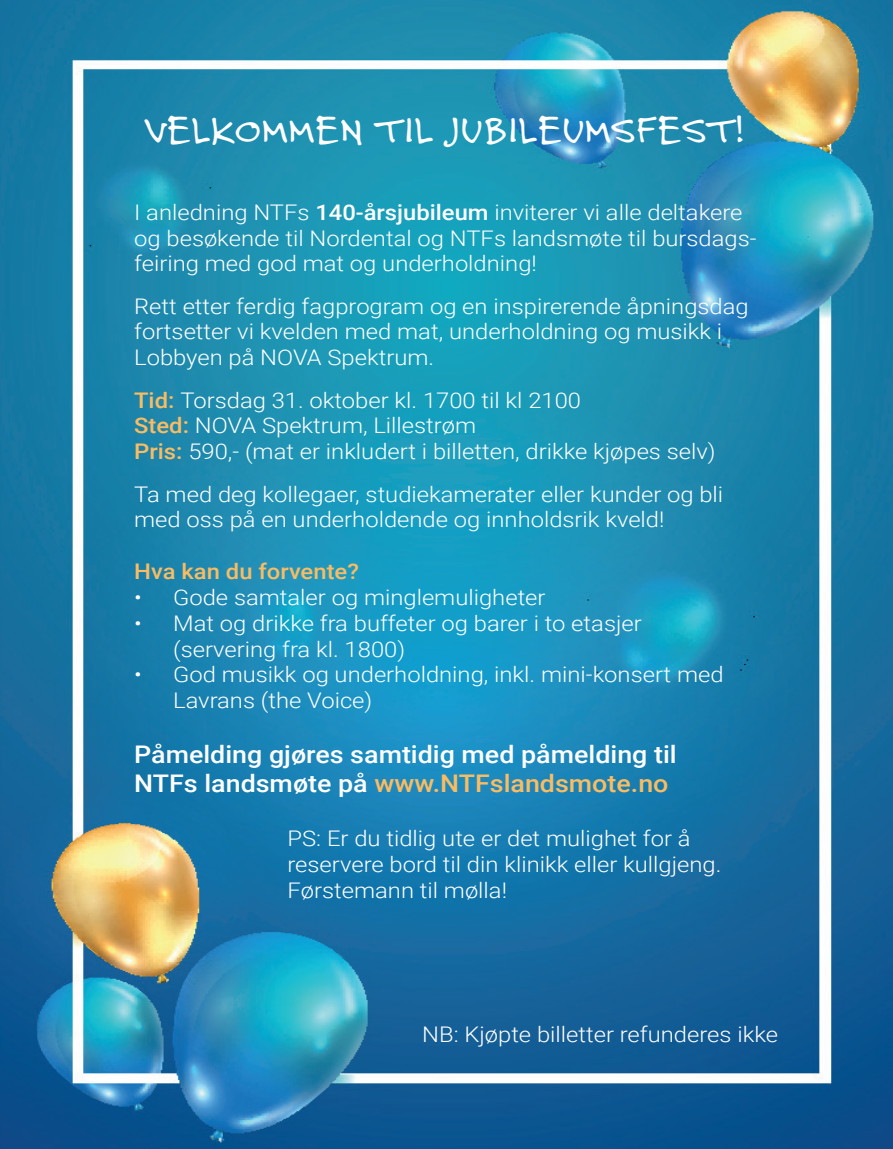
<style>
.page{position:relative;width:893px;height:1149px;background:#fff}
.page>*{position:absolute;margin:0;border:0;box-sizing:border-box;transform-origin:0 0}
.t1{font:41.1px "Felt Tip Roman";color:#fff;scale:1.11 1}
.t2{font:500 24.3px/29.1px "Roboto";color:#fff;scale:1.11 1}
.t3{font:300 21.45px/25.8px "Roboto";color:#fff;scale:1.11 1}
.t4{font:500 21.45px "Roboto";color:#fabc62;scale:1.11 1}
.s1{font-weight:500}
.s2{font-weight:500;color:#fabc62}
.s3{color:#fabc62}
</style>
<div class="page">
<img style="left:0;top:342px;width:893px;height:806px">
<img style="left:0;top:0;width:893px;height:342px">
<h1 class="t1" style="left:146px;top:103px;width:540px">VELKOMMEN TIL JUBILEUMSFEST!</h1>
<p class="t3" style="left:134px;top:198px;width:562px">I anledning NTFs <span class="s1">140-årsjubileum</span> inviterer vi alle deltakere og besøkende til Nordental og NTFs landsmøte til bursdags&shy;feiring med god mat og underholdning!</p>
<p class="t3" style="left:134px;top:292px;width:555px">Rett etter ferdig fagprogram og en inspirerende åpningsdag fortsetter vi kvelden med mat, underholdning og musikk i<br>Lobbyen på NOVA Spektrum.</p>
<p class="t3" style="left:134px;top:386px;width:525px"><span class="s2">Tid:</span> Torsdag 31. oktober kl. 1700 til kl 2100<br><span class="s2">Sted:</span> NOVA Spektrum, Lillestrøm<br><span class="s2">Pris:</span> 590,- (mat er inkludert i billetten, drikke kjøpes selv)</p>
<p class="t3" style="left:134px;top:480px;width:532px">Ta med deg kollegaer, studiekamerater eller kunder og bli med oss på en underholdende og innholdsrik kveld!</p>
<p class="t4" style="left:134px;top:556px;width:204px">Hva kan du forvente?</p>
<p class="t3" style="left:134px;top:583px;width:372px">• Gode samtaler og minglemuligheter</p>
<p class="t3" style="left:173px;top:609px;width:424px;text-indent:-39px">• Mat og drikke fra buffeter og barer i to etasjer (servering fra kl. 1800)</p>
<p class="t3" style="left:173px;top:661px;width:497px;text-indent:-39px">• God musikk og underholdning, inkl. mini-konsert med<br>Lavrans (the Voice)</p>
<p class="t2" style="left:134px;top:739px;width:490px">Påmelding gjøres samtidig med påmelding til<br>NTFs landsmøte på <span class="s3">www.NTFslandsmote.no</span></p>
<p class="t3" style="left:288px;top:824px;width:392px">PS: Er du tidlig ute er det mulighet for å reservere bord til din klinikk eller kullgjeng.<br>Førstemann til mølla!</p>
<p class="t3" style="left:422px;top:1020px;width:322px">NB: Kjøpte billetter refunderes ikke</p>
</div>
